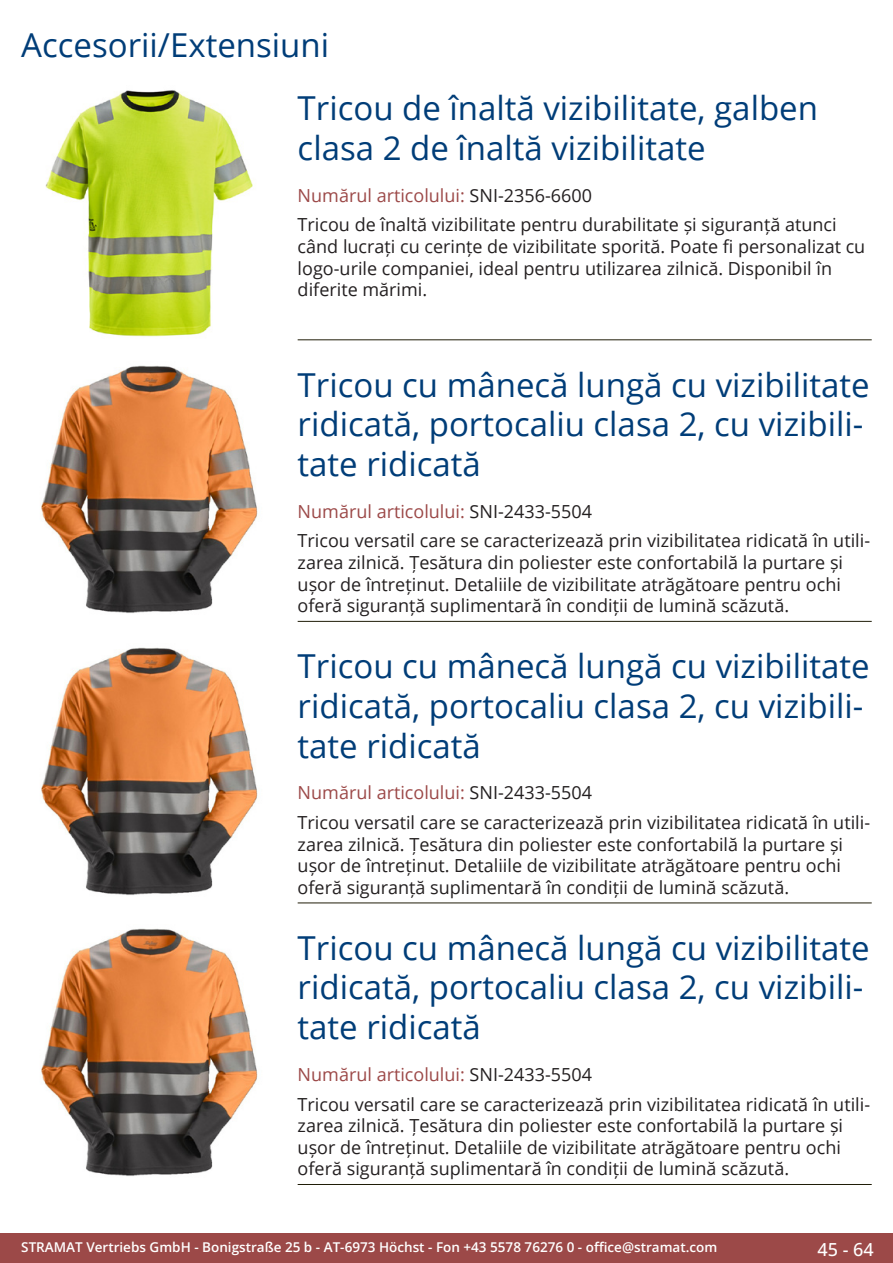
<style>
.page{position:relative;width:893px;height:1263px;background:#fff}
.page>*{position:absolute;margin:0;border:0;box-sizing:border-box;transform-origin:0 0}
.Produkttitel{font:33px/39.6px "Open Sans";color:#003d78}
.RastTitel{font:33px "Open Sans";color:#003d78}
.Beschreibung_Text{font:18px/21.6px "Open Sans";color:#231f20}
.TechDaten_Überschrif{font:18px "Open Sans";color:#9c4948}
.t1{font:500 18px "Open Sans";color:#fff}
.t2{font:600 13.5px "Open Sans";color:#fff}
.s1{color:#231f20}
</style>
<div class="page">
<div style="left:0;top:1233px;width:893px;height:30px;background:#9c4948"></div>
<hr style="left:298px;top:340px;width:574px;height:1px;background:#201d08">
<hr style="left:298px;top:621px;width:574px;height:1px;background:#201d08">
<hr style="left:298px;top:903px;width:574px;height:1px;background:#201d08">
<hr style="left:298px;top:1184px;width:574px;height:1px;background:#201d08">
<img style="left:45px;top:90px;width:208px;height:247px">
<img style="left:41px;top:365px;width:217px;height:248px">
<img style="left:41px;top:647px;width:217px;height:248px">
<img style="left:41px;top:928px;width:217px;height:248px">
<p class="RastTitel" style="left:21px;top:22px;width:309px">Accesorii/Extensiuni</p>
<p class="Produkttitel" style="left:298px;top:88px;width:522px">Tricou de înaltă vizibilitate, galben clasa 2 de înaltă vizibilitate</p>
<p class="TechDaten_Überschrif" style="left:298px;top:183px;width:296px">Numărul articolului: <span class="s1">SNI-2356-6600</span></p>
<p class="Beschreibung_Text" style="left:298px;top:214px;width:569px">Tricou de înaltă vizibilitate pentru durabilitate și siguranță atunci când lucrați cu cerințe de vizibilitate sporită. Poate fi personalizat cu logo-urile companiei, ideal pentru utilizarea zilnică. Disponibil în diferite mărimi.</p>
<p class="Produkttitel" style="left:298px;top:364px;width:574px">Tricou cu mânecă lungă cu vizibilitate ridicată, portocaliu clasa 2, cu vizibili&shy;tate ridicată</p>
<p class="TechDaten_Überschrif" style="left:298px;top:499px;width:296px">Numărul articolului: <span class="s1">SNI-2433-5504</span></p>
<p class="Beschreibung_Text" style="left:298px;top:530px;width:572px">Tricou versatil care se caracterizează prin vizibilitatea ridicată în utili&shy;zarea zilnică. Țesătura din poliester este confortabilă la purtare și ușor de întreținut. Detaliile de vizibilitate atrăgătoare pentru ochi oferă siguranță suplimentară în condiții de lumină scăzută.</p>
<p class="Produkttitel" style="left:298px;top:646px;width:574px">Tricou cu mânecă lungă cu vizibilitate ridicată, portocaliu clasa 2, cu vizibili&shy;tate ridicată</p>
<p class="TechDaten_Überschrif" style="left:298px;top:780px;width:296px">Numărul articolului: <span class="s1">SNI-2433-5504</span></p>
<p class="Beschreibung_Text" style="left:298px;top:811px;width:572px">Tricou versatil care se caracterizează prin vizibilitatea ridicată în utili&shy;zarea zilnică. Țesătura din poliester este confortabilă la purtare și ușor de întreținut. Detaliile de vizibilitate atrăgătoare pentru ochi oferă siguranță suplimentară în condiții de lumină scăzută.</p>
<p class="Produkttitel" style="left:298px;top:927px;width:574px">Tricou cu mânecă lungă cu vizibilitate ridicată, portocaliu clasa 2, cu vizibili&shy;tate ridicată</p>
<p class="TechDaten_Überschrif" style="left:298px;top:1062px;width:296px">Numărul articolului: <span class="s1">SNI-2433-5504</span></p>
<p class="Beschreibung_Text" style="left:298px;top:1093px;width:572px">Tricou versatil care se caracterizează prin vizibilitatea ridicată în utili&shy;zarea zilnică. Țesătura din poliester este confortabilă la purtare și ușor de întreținut. Detaliile de vizibilitate atrăgătoare pentru ochi oferă siguranță suplimentară în condiții de lumină scăzută.</p>
<p class="t2" style="left:21px;top:1238px;width:698px">STRAMAT Vertriebs GmbH - Bonigstraße 25 b - AT-6973 Höchst - Fon +43 5578 76276 0 - office@stramat.com</p>
<p class="t1" style="left:817px;top:1237px;width:58px">45 - 64</p>
</div>
